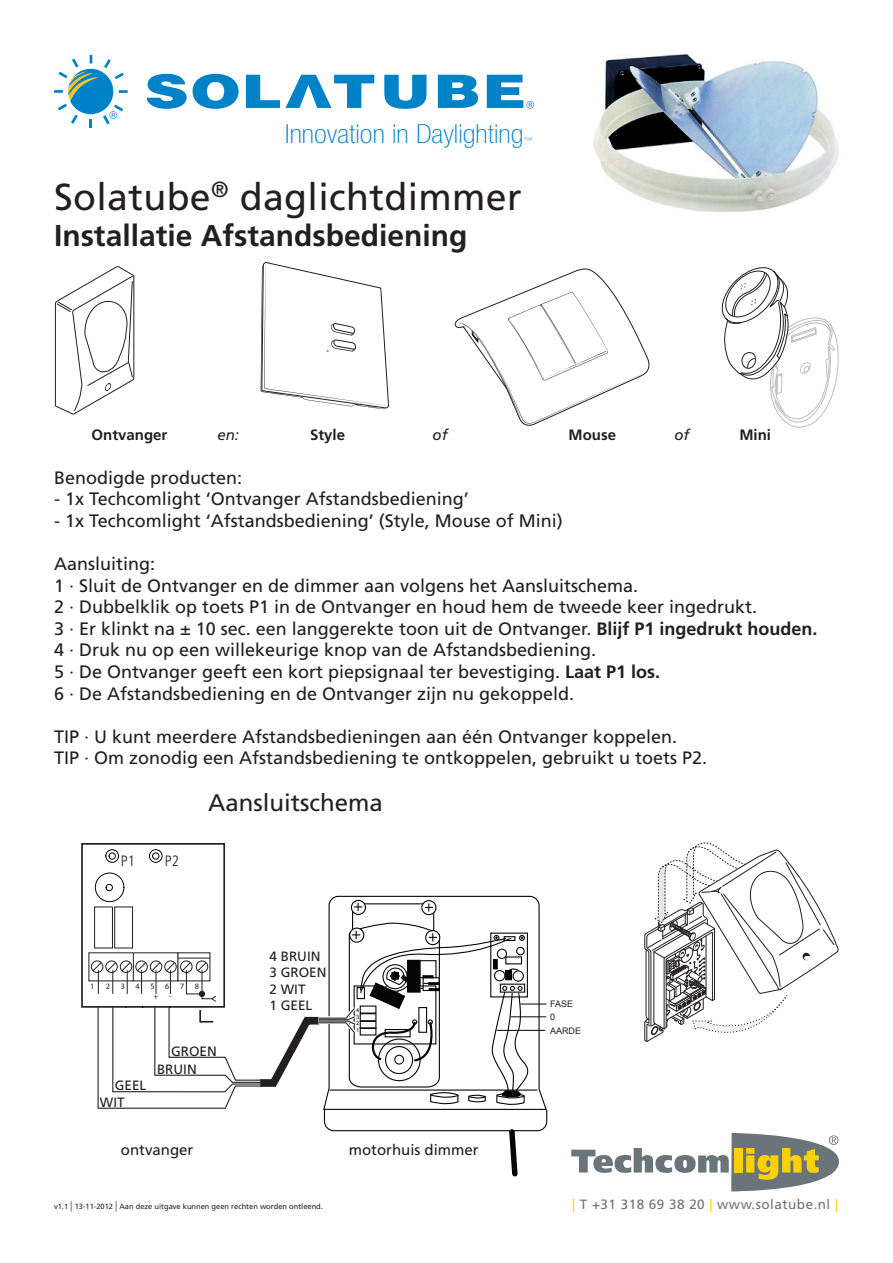
<style>
.page{position:relative;width:893px;height:1263px;background:#fff}
.page>*{position:absolute;margin:0;border:0;box-sizing:border-box;transform-origin:0 0}
.t1{font:37.5px "Frutiger LT Std";letter-spacing:.01em;color:#231f20}
.t2{font:700 30px "Frutiger LT Std";color:#231f20}
.t3{font:100 condensed 26.25px "Helvetica Neue LT Std";color:#0082c8;scale:1.14 1}
.t4{font:24px "Frutiger LT Std";color:#231f20}
.t5{font:18px/21.6px "Frutiger LT Std";color:#231f20}
.t6{font:15px "Frutiger LT Std";color:#231f20}
.t7{font:700 15px "Frutiger LT Std";color:#231f20}
.t8{font:italic 15px "Frutiger LT Std";color:#231f20}
.t9{font:300 condensed 15px "Frutiger LT Std";color:#231f20}
.t10{font:13.5px/16.2px "Frutiger LT Std";color:#231f20}
.t11{font:13.5px "Frutiger LT Std";letter-spacing:.035em;color:#6a747b}
.t12{font:9px/12.8px "Arial";color:#231f20}
.t13{font:8.25px "Helvetica";color:#231f20}
.t14{font:7.95px "Helvetica";color:#231f20}
.t15{font:100 condensed 7.95px "Helvetica Neue LT Std";color:#0082c8;scale:1.14 1}
.t16{font:7.5px "Frutiger LT Std";color:#231f20}
.t17{font:5.4px/6.6px "Arial";color:#050504;text-align:justify}
.s1{font-weight:700}
.s2{font-size:10.5px;color:#6a747b}
.s3{color:#fed105}
</style>
<div class="page">
<svg style="left:571px;top:1133px;width:268px;height:58px"></svg>
<img style="left:593px;top:54px;width:246px;height:157px">
<svg style="left:147px;top:74px;width:40px;height:35px"></svg>
<svg style="left:193px;top:74px;width:46px;height:35px"></svg>
<svg style="left:246px;top:75px;width:128px;height:33px"></svg>
<svg style="left:384px;top:75px;width:43px;height:34px"></svg>
<svg style="left:438px;top:75px;width:40px;height:33px"></svg>
<svg style="left:54px;top:55px;width:74px;height:73px"></svg>
<svg style="left:487px;top:75px;width:47px;height:34px"></svg>
<svg style="left:644px;top:842px;width:195px;height:200px"></svg>
<svg style="left:328px;top:895px;width:212px;height:27px"></svg>
<svg style="left:351px;top:900px;width:14px;height:14px"></svg>
<div style="left:351px;top:900px;width:15px;height:15px;border:1px solid #050504;border-radius:50%"></div>
<svg style="left:422px;top:900px;width:14px;height:15px"></svg>
<div style="left:421px;top:900px;width:15px;height:15px;border:1px solid #050504;border-radius:50%"></div>
<svg style="left:354px;top:903px;width:8px;height:8px"></svg>
<svg style="left:425px;top:903px;width:8px;height:8px"></svg>
<div style="left:81px;top:843px;width:144px;height:165px;border:2px solid #231f20"></div>
<div style="left:114px;top:907px;width:19px;height:41px;border:1px solid #231f20"></div>
<div style="left:94px;top:907px;width:19px;height:41px;border:1px solid #231f20"></div>
<div style="left:106px;top:849px;width:13px;height:14px;border:1px solid #050504;border-radius:50%"></div>
<div style="left:95px;top:873px;width:29px;height:29px;border:1px solid #050504;border-radius:14px"></div>
<div style="left:109px;top:852px;width:7px;height:7px;border:1px solid #050504;border-radius:3px"></div>
<div style="left:149px;top:849px;width:13px;height:14px;border:1px solid #050504;border-radius:50%"></div>
<div style="left:152px;top:852px;width:7px;height:7px;border:1px solid #050504;border-radius:3px"></div>
<div style="left:106px;top:884px;width:7px;height:7px;border:1px solid #050504;border-radius:3px"></div>
<svg style="left:85px;top:922px;width:463px;height:255px"></svg>
<svg style="left:261px;top:262px;width:128px;height:148px"></svg>
<svg style="left:54px;top:266px;width:81px;height:149px"></svg>
<svg style="left:454px;top:268px;width:196px;height:158px"></svg>
<svg style="left:721px;top:267px;width:118px;height:161px"></svg>
<h3 class="t3" style="left:285px;top:119px;width:211px">Innovation in Daylighting</h3>
<p class="t15" style="left:523px;top:135px;width:10px">™</p>
<h1 class="t1" style="left:54px;top:175px;width:469px">Solatube<sup>®</sup> daglichtdimmer</h1>
<h2 class="t2" style="left:54px;top:218px;width:415px">Installatie Afstandsbediening</h2>
<p class="t7" style="left:92px;top:426px;width:77px">Ontvanger</p>
<p class="t8" style="left:217px;top:426px;width:23px">en:</p>
<p class="t7" style="left:310px;top:426px;width:37px">Style</p>
<p class="t8" style="left:433px;top:426px;width:17px">of</p>
<p class="t7" style="left:569px;top:426px;width:49px">Mouse</p>
<p class="t8" style="left:674px;top:426px;width:17px">of</p>
<p class="t7" style="left:739px;top:426px;width:33px">Mini</p>
<p class="t5" style="left:54px;top:467px;width:190px">Benodigde producten:</p>
<p class="t5" style="left:54px;top:488px;width:416px">- 1x Techcomlight ‘Ontvanger Afstandsbediening’</p>
<p class="t5" style="left:54px;top:510px;width:510px">- 1x Techcomlight ‘Afstandsbediening’ (Style, Mouse of Mini)</p>
<p class="t5" style="left:54px;top:553px;width:765px">Aansluiting:<br>1 · Sluit de Ontvanger en de dimmer aan volgens het Aansluitschema.<br>2 · Dubbelklik op toets P1 in de Ontvanger en houd hem de tweede keer ingedrukt.<br>3 · Er klinkt na ± 10 sec. een langgerekte toon uit de Ontvanger. <span class="s1">Blijf P1 ingedrukt houden.<br></span>4 · Druk nu op een willekeurige knop van de Afstandsbediening.<br>5 · De Ontvanger geeft een kort piepsignaal ter bevestiging. <span class="s1">Laat P1 los.<br></span>6 · De Afstandsbediening en de Ontvanger zijn nu gekoppeld.</p>
<p class="t5" style="left:54px;top:726px;width:655px">TIP · U kunt meerdere Afstandsbedieningen aan één Ontvanger koppelen.<br>TIP · Om zonodig een Afstandsbediening te ontkoppelen, gebruikt u toets P2.</p>
<p class="t9" style="left:121px;top:852px;width:16px">P1</p>
<p class="t9" style="left:165px;top:852px;width:16px">P2</p>
<h3 class="t4" style="left:208px;top:789px;width:176px">Aansluitschema</h3>
<p class="t13" style="left:90px;top:981px;width:6px">1</p>
<p class="t13" style="left:106px;top:981px;width:6px">2</p>
<p class="t13" style="left:121px;top:981px;width:6px">3</p>
<p class="t13" style="left:136px;top:981px;width:6px">4</p>
<p class="t13" style="left:150px;top:981px;width:6px">5</p>
<p class="t13" style="left:165px;top:981px;width:6px">6</p>
<p class="t13" style="left:154px;top:991px;width:6px">+</p>
<p class="t13" style="left:169px;top:991px;width:4px">-</p>
<p class="t13" style="left:180px;top:981px;width:6px">7</p>
<p class="t13" style="left:195px;top:981px;width:6px">8</p>
<p class="t14" style="left:91px;top:984px;width:6px">1</p>
<p class="t14" style="left:106px;top:984px;width:6px">2</p>
<p class="t14" style="left:121px;top:984px;width:6px">3</p>
<p class="t14" style="left:135px;top:984px;width:6px">4</p>
<p class="t14" style="left:150px;top:984px;width:6px">5</p>
<p class="t14" style="left:164px;top:984px;width:6px">6</p>
<p class="t14" style="left:153px;top:994px;width:6px">+</p>
<p class="t14" style="left:179px;top:984px;width:6px">7</p>
<p class="t14" style="left:193px;top:984px;width:6px">8</p>
<p class="t10" style="left:270px;top:948px;width:59px">4 BRUIN<br>3 GROEN<br>2 WIT<br>1 GEEL</p>
<p class="t17" style="left:356px;top:1007px;width:5px">4<br>3<br>2<br>1</p>
<p class="t10" style="left:100px;top:1076px;width:48px;line-height:17px;text-indent:15px">GEEL<br>WIT</p>
<p class="t10" style="left:157px;top:1042px;width:61px;line-height:18.1px;text-indent:14px">GROEN<br>BRUIN</p>
<p class="t6" style="left:121px;top:1140px;width:74px">ontvanger</p>
<p class="t6" style="left:349px;top:1140px;width:132px">motorhuis dimmer</p>
<p class="t16" style="left:54px;top:1202px;width:270px">v1.1 <span class="s2">|</span> 13-11-2012 <span class="s2">|</span> Aan deze uitgave kunnen geen rechten worden ontleend.</p>
<p class="t12" style="left:550px;top:997px;width:25px">FASE<br>0</p>
<p class="t12" style="left:550px;top:1024px;width:33px">AARDE</p>
<p class="t11" style="left:572px;top:1196px;width:267px"><span class="s3">|</span> T +31 318 69 38 20 <span class="s3">|</span> www.solatube.nl <span class="s3">|</span></p>
</div>
